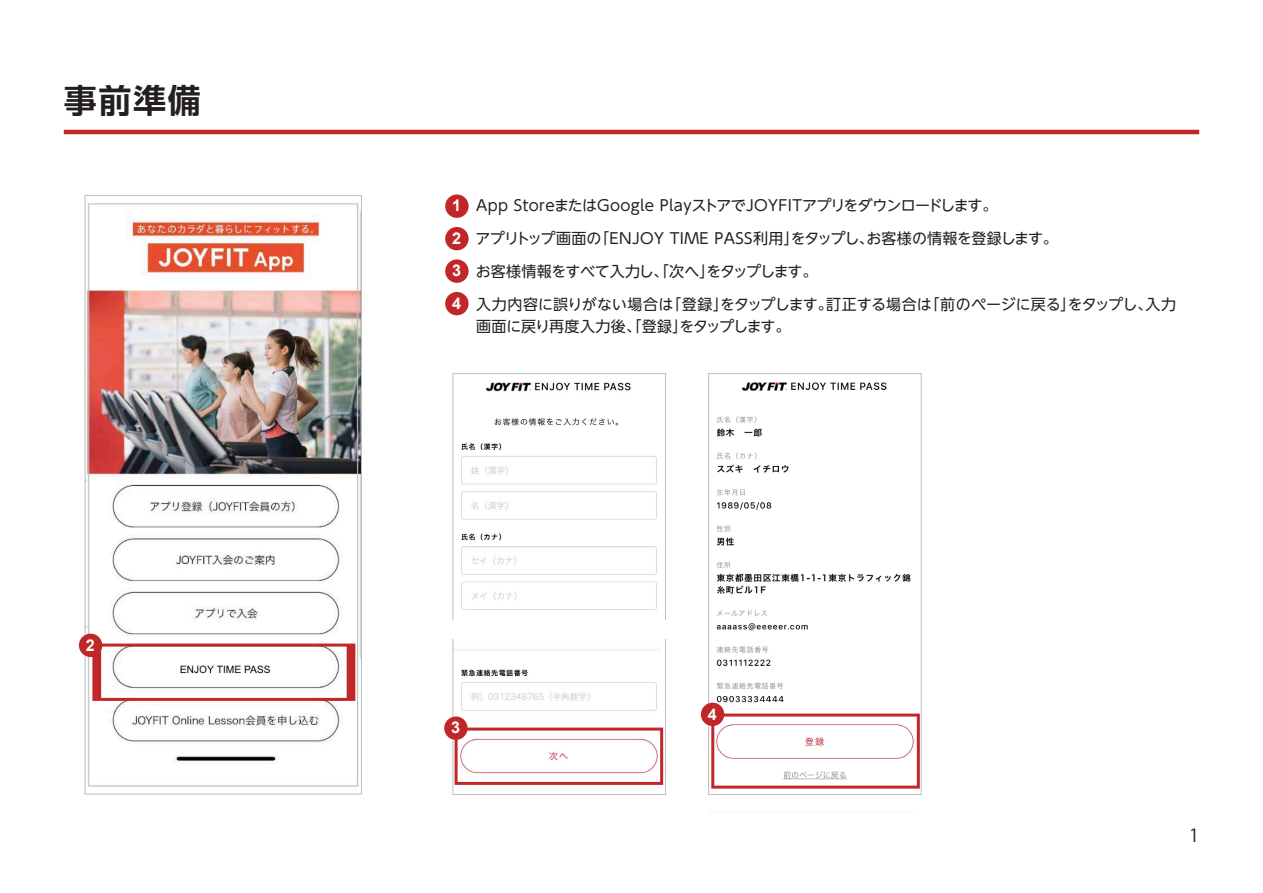
<style>
.page{position:relative;width:1263px;height:893px;background:#fff}
.page>*{position:absolute;margin:0;border:0;box-sizing:border-box;transform-origin:0 0}
.t1{font:700 33px "UD Shin Go NT Pro De";color:#231f20}
.t2{font:18px "Koz Go Pr 6 N";color:#231f20}
.t3{font:700 16.2px/32.5px "Arial";color:#fff}
.t4{font:15px/22.5px "UD Shin Go NT Pro";letter-spacing:-.005em;color:#231f20}
.t5{font:15px "UD Shin Go NT Pro";letter-spacing:-.025em;color:#231f20}
</style>
<div class="page">
<hr style="left:64px;top:130px;width:1135px;height:4px;background:#c12729">
<img style="left:87px;top:203px;width:273px;height:584px">
<div style="left:85px;top:195px;width:277px;height:599px;border:1px solid #bcbdc0"></div>
<div style="left:94px;top:642px;width:260px;height:60px;border:5px solid #c12729"></div>
<img style="left:454px;top:649px;width:206px;height:136px">
<img style="left:461px;top:382px;width:196px;height:228px">
<img style="left:716px;top:713px;width:200px;height:67px">
<img style="left:710px;top:382px;width:201px;height:331px">
<div style="left:452px;top:373px;width:214px;height:422px;border:1px solid #bcbdc0"></div>
<div style="left:708px;top:373px;width:214px;height:422px;border:1px solid #bcbdc0"></div>
<div style="left:455px;top:728px;width:208px;height:57px;border:3px solid #c12729"></div>
<div style="left:711px;top:714px;width:209px;height:75px;border:3px solid #c12729"></div>
<div style="left:438px;top:620px;width:238px;height:18px;background:#fff"></div>
<div style="left:445px;top:194px;width:24px;height:24px;background:#c12729;border-radius:50%"></div>
<div style="left:445px;top:227px;width:24px;height:23px;background:#c12729;border-radius:50%"></div>
<div style="left:79px;top:634px;width:23px;height:23px;background:#c12729;border-radius:50%"></div>
<div style="left:445px;top:259px;width:24px;height:24px;background:#c12729;border-radius:50%"></div>
<div style="left:444px;top:716px;width:24px;height:24px;background:#c12729;border-radius:50%"></div>
<div style="left:445px;top:292px;width:24px;height:23px;background:#c12729;border-radius:50%"></div>
<div style="left:701px;top:703px;width:23px;height:23px;background:#c12729;border-radius:50%"></div>
<h1 class="t1" style="left:64px;top:73px;width:138px">事前準備</h1>
<p class="t3" style="left:86px;top:629px;width:11px">2</p>
<p class="t3" style="left:452px;top:190px;width:11px">1<br>2</p>
<p class="t3" style="left:452px;top:255px;width:11px">3</p>
<p class="t3" style="left:452px;top:287px;width:11px">4</p>
<p class="t4" style="left:476px;top:193px;width:523px">App StoreまたはGoogle PlayストアでJOYFITアプリをダウンロードします。</p>
<p class="t4" style="left:476px;top:226px;width:584px">アプリトップ画面の「ENJOY TIME PASS利用」をタップし、お客様の情報を登録します。</p>
<p class="t5" style="left:476px;top:259px;width:343px">お客様情報をすべて入力し、「次へ」をタップします。</p>
<p class="t4" style="left:476px;top:292px;width:701px">入力内容に誤りがない場合は「登録」をタップします。訂正する場合は「前のページに戻る」をタップし、入力画面に戻り再度入力後、「登録」をタップします。</p>
<p class="t3" style="left:451px;top:712px;width:11px">3</p>
<p class="t3" style="left:708px;top:698px;width:11px">4</p>
<p class="t2" style="left:1189px;top:825px;width:11px">1</p>
</div>
